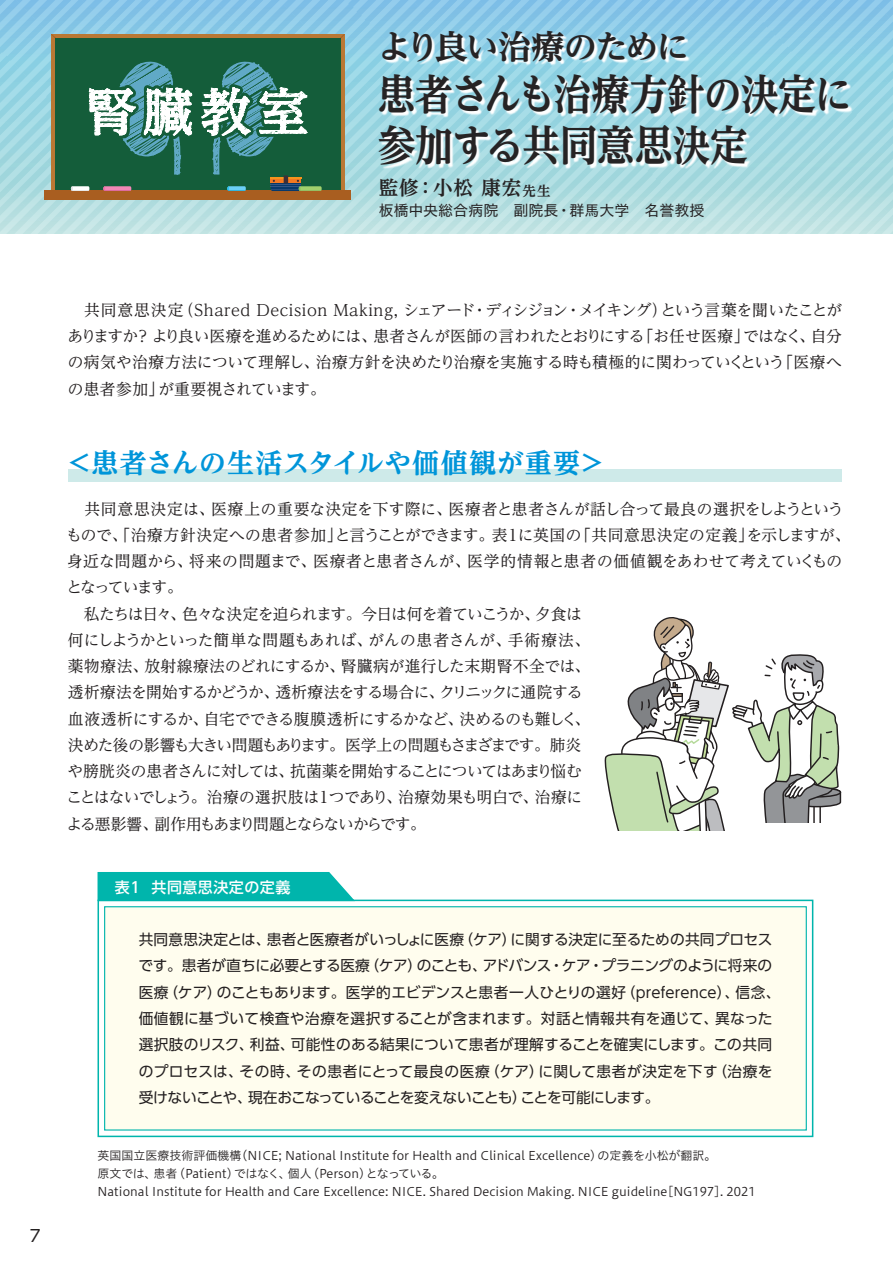
<style>
.page{position:relative;width:893px;height:1263px;background:#fff}
.page>*{position:absolute;margin:0;border:0;box-sizing:border-box;transform-origin:0 0}
.t1{font:700 expanded 42px/51px "UD Reimin Pro";letter-spacing:-.015em;color:#262324;scale:.9 1}
.t2{font:700 expanded 33px "UD Reimin Pro";letter-spacing:-.06em;color:#262324}
.t3{font:700 expanded 27px "UD Reimin Pro";letter-spacing:.035em;color:#0095d9}
.t4{font:700 19.5px "UD Reimin Pro";color:#262324}
.t5{font:16.5px "UD Shin Go Pro";color:#231f20}
.t6{font:15.75px/26.2px "UD Reimin Pro";letter-spacing:-.03em;color:#231f20;text-align:justify}
.t7{font:15px "Hiragino UD Sans Std W4";color:#262324}
.t8{font:500 15px "UD Shin Go Pro";letter-spacing:.03em;color:#fff}
.t9{font:14.7px/26.2px "UD Shin Go Pr 6 N";color:#231f20}
.t10{font:12px/18px "Hiragino UD Sans Std W3";color:#231f20}
.s1{font-size:13.5px}
</style>
<div class="page">
<svg style="left:0;top:0;width:893px;height:183px;background:#91cde6"></svg>
<svg style="left:0;top:183px;width:893px;height:51px;background:#bae0e2"></svg>
<div style="left:97px;top:872px;width:256px;height:30px;background:#00b5ac"></div>
<div style="left:51px;top:34px;width:294px;height:166px;background:#ba7834"></div>
<svg style="left:340px;top:34px;width:5px;height:8px"></svg>
<div style="left:55px;top:38px;width:285px;height:156px;background:#145d3a"></div>
<div style="left:45px;top:191px;width:306px;height:9px;background:#a95e20"></div>
<svg style="left:71px;top:62px;width:251px;height:129px"></svg>
<img style="left:378px;top:31px;width:479px;height:153px">
<div style="left:68px;top:469px;width:774px;height:13px;background:#ceeae9"></div>
<div style="left:98px;top:899px;width:715px;height:238px;border:2px solid #00b5ac"></div>
<div style="left:104px;top:906px;width:703px;height:224px;background:#fffdee;border:1px solid #00b5ac"></div>
<svg style="left:604px;top:617px;width:238px;height:213px"></svg>
<h2 class="t2" style="left:378px;top:20px;width:313px">より良い治療のために</h2>
<h1 class="t1" style="left:378px;top:68px;width:529px">患者さんも治療方針の決定に参加する共同意思決定</h1>
<p class="t4" style="left:379px;top:172px;width:173px">監修：小松 康宏<span class="s1">先生</span></p>
<p class="t7" style="left:379px;top:199px;width:327px">板橋中央総合病院　副院長・群馬大学　名誉教授</p>
<p class="t5" style="left:30px;top:1222px;width:12px">7</p>
<p class="t6" style="left:67px;top:296px;width:776px">　共同意思決定（Shared Decision Making, シェアード・ディシジョン・メイキング）という言葉を聞いたことがありますか？ より良い医療を進めるためには、患者さんが医師の言われたとおりにする「お任せ医療」ではなく、自分の病気や治療方法について理解し、治療方針を決めたり治療を実施する時も積極的に関わっていくという「医療への患者参加」が重要視されています。</p>
<h3 class="t3" style="left:65px;top:441px;width:543px">＜患者さんの生活スタイルや価値観が重要＞</h3>
<p class="t6" style="left:66px;top:495px;width:786px;text-align:left">　共同意思決定は、医療上の重要な決定を下す際に、医療者と患者さんが話し合って最良の選択をしようというもので、「治療方針決定への患者参加」と言うことができます。表１に英国の「共同意思決定の定義」を示しますが、身近な問題から、将来の問題まで、医療者と患者さんが、医学的情報と患者の価値観をあわせて考えていくものとなっています。<br>　私たちは日々、色々な決定を迫られます。今日は何を着ていこうか、夕食は<br>何にしようかといった簡単な問題もあれば、がんの患者さんが、手術療法、<br>薬物療法、放射線療法のどれにするか、腎臓病が進行した末期腎不全では、<br>透析療法を開始するかどうか、透析療法をする場合に、クリニックに通院する<br>血液透析にするか、自宅でできる腹膜透析にするかなど、決めるのも難しく、<br>決めた後の影響も大きい問題もあります。医学上の問題もさまざまです。肺炎<br>や膀胱炎の患者さんに対しては、抗菌薬を開始することについてはあまり悩む<br>ことはないでしょう。治療の選択肢は１つであり、治療効果も明白で、治療に<br>よる悪影響、副作用もあまり問題とならないからです。</p>
<p class="t8" style="left:115px;top:875px;width:177px">表1 共同意思決定の定義</p>
<p class="t9" style="left:138px;top:926px;width:643px">共同意思決定とは、患者と医療者がいっしょに医療（ケア）に関する決定に至るための共同プロセスです。患者が直ちに必要とする医療（ケア）のことも、アドバンス・ケア・プラニングのように将来の医療（ケア）のこともあります。医学的エビデンスと患者一人ひとりの選好（preference）、信念、価値観に基づいて検査や治療を選択することが含まれます。対話と情報共有を通じて、異なった選択肢のリスク、利益、可能性のある結果について患者が理解することを確実にします。この共同のプロセスは、その時、その患者にとって最良の医療（ケア）に関して患者が決定を下す（治療を受けないことや、現在おこなっていることを変えないことも）ことを可能にします。</p>
<p class="t10" style="left:98px;top:1145px;width:660px">英国国立医療技術評価機構(NICE; National Institute for Health and Clinical Excellence）の定義を小松が翻訳。<br>原文では、患者（Patient）ではなく、個人（Person）となっている。<br>National Institute for Health and Care Excellence: NICE. Shared Decision Making. NICE guideline[NG197]. 2021</p>
</div>
